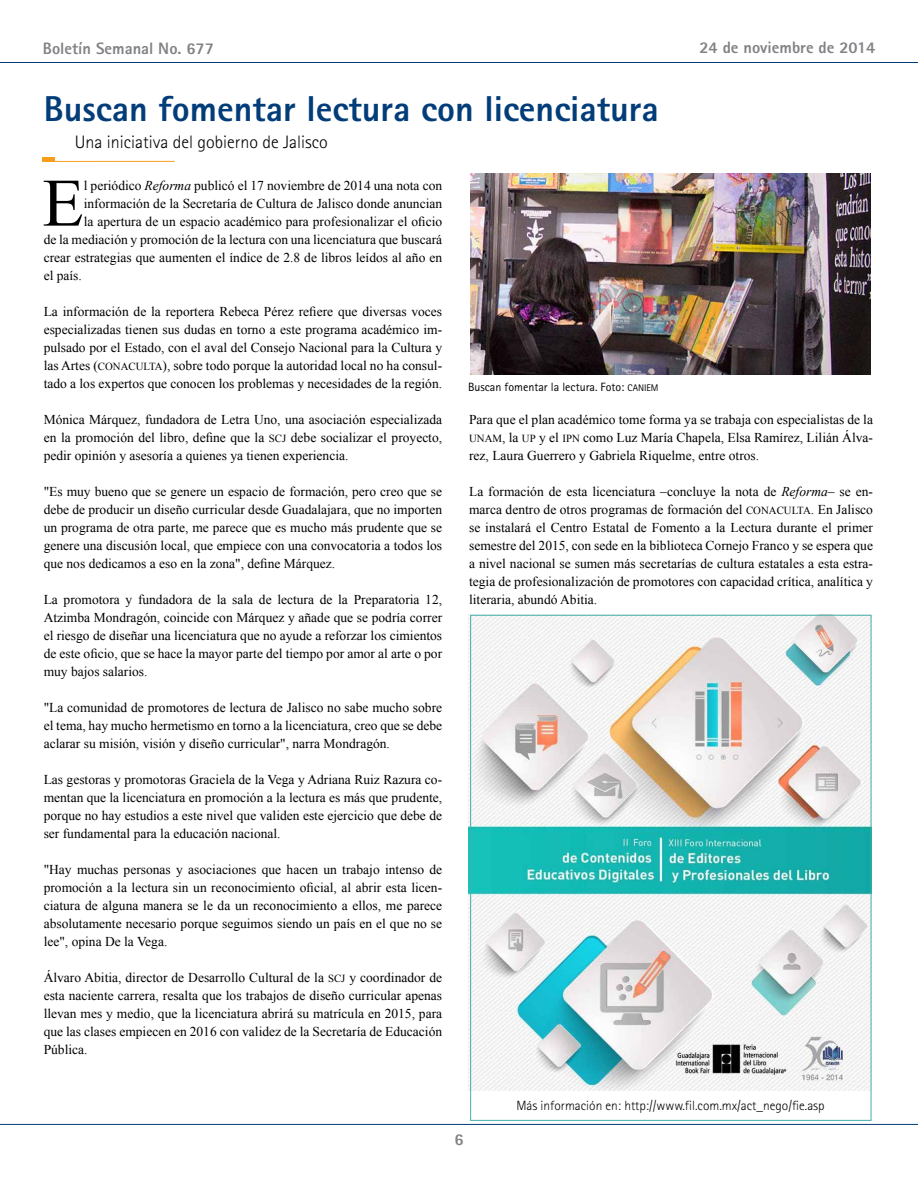
<style>
.page{position:relative;width:918px;height:1188px;background:#fff}
.page>*{position:absolute;margin:0;border:0;box-sizing:border-box;transform-origin:0 0}
.t1{font:67.8px "Times New Roman";color:#000}
.t2{font:800 36px "Rotis Sans Serif";color:#033d79}
.t3{font:300 18px "Rotis Sans Serif";color:#000}
.t4{font:800 16.5px "Rotis Sans Serif";color:#808285}
.t5{font:13.5px/18px "Times New Roman";color:#000;text-align:justify}
.t6{font:300 13.35px "Rotis Sans Serif";color:#000}
.t7{font:12px "Rotis Sans Serif";color:#000}
.s1{font-style:italic}
.s2{font-family:"Times New Roman PSMT SC800";font-size:10.8px}
.s3{font-family:"Rotis Sans Serif SC800";font-size:9.6px}
</style>
<div class="page">
<hr style="left:0;top:62px;width:918px;height:1px;background:#033d79">
<hr style="left:0;top:1124px;width:918px;height:1px;background:#033d79">
<hr style="left:43px;top:161px;width:132px;height:1px;background:#f99d1c">
<hr style="left:43px;top:158px;width:12px;height:4px;background:#f99d1c">
<img style="left:468px;top:615px;width:404px;height:475px">
<img style="left:470px;top:173px;width:400px;height:201px">
<p class="t4" style="left:43px;top:38px;width:173px">Boletín Semanal No. 677</p>
<p class="t4" style="left:699px;top:37px;width:178px">24 de noviembre de 2014</p>
<h2 class="t2" style="left:44px;top:86px;width:617px">Buscan fomentar lectura con licenciatura</h2>
<h3 class="t3" style="left:75px;top:131px;width:254px">Una iniciativa del gobierno de Jalisco</h3>
<h1 class="t1" style="left:42px;top:157px;width:43px">E</h1>
<p class="t5" style="left:84px;top:176px;width:360px">l periódico <span class="s1">Reforma</span> publicó el 17 noviembre de 2014 una nota con</p>
<p class="t5" style="left:84px;top:194px;width:360px">información de la Secretaría de Cultura de Jalisco donde anuncian</p>
<p class="t5" style="left:84px;top:212px;width:360px">la apertura de un espacio académico para profesionalizar el oficio</p>
<p class="t5" style="left:44px;top:230px;width:400px">de la mediación y promoción de la lectura con una licenciatura que buscará</p>
<p class="t5" style="left:44px;top:248px;width:400px">crear estrategias que aumenten el índice de 2.8 de libros leídos al año en</p>
<p class="t5" style="left:44px;top:266px;width:40px">el país.</p>
<p class="t5" style="left:44px;top:302px;width:400px">La información de la reportera Rebeca Pérez refiere que diversas voces especializadas tienen sus dudas en torno a este programa académico im&shy;pulsado por el Estado, con el aval del Consejo Nacional para la Cultura y las Artes (<span class="s2">CONACULTA</span>), sobre todo porque la autoridad local no ha consul&shy;tado a los expertos que conocen los problemas y necesidades de la región.</p>
<p class="t5" style="left:44px;top:410px;width:400px">Mónica Márquez, fundadora de Letra Uno, una asociación especializada en la promoción del libro, define que la <span class="s2">SCJ</span> debe socializar el proyecto, pedir opinión y asesoría a quienes ya tienen experiencia.</p>
<p class="t5" style="left:44px;top:482px;width:400px">"Es muy bueno que se genere un espacio de formación, pero creo que se debe de producir un diseño curricular desde Guadalajara, que no importen un programa de otra parte, me parece que es mucho más prudente que se genere una discusión local, que empiece con una convocatoria a todos los que nos dedicamos a eso en la zona", define Márquez.</p>
<p class="t5" style="left:44px;top:590px;width:400px">La promotora y fundadora de la sala de lectura de la Preparatoria 12, Atzimba Mondragón, coincide con Márquez y añade que se podría correr el riesgo de diseñar una licenciatura que no ayude a reforzar los cimientos de este oficio, que se hace la mayor parte del tiempo por amor al arte o por muy bajos salarios.</p>
<p class="t5" style="left:44px;top:698px;width:400px">"La comunidad de promotores de lectura de Jalisco no sabe mucho sobre el tema, hay mucho hermetismo en torno a la licenciatura, creo que se debe aclarar su misión, visión y diseño curricular", narra Mondragón.</p>
<p class="t5" style="left:44px;top:770px;width:400px">Las gestoras y promotoras Graciela de la Vega y Adriana Ruiz Razura co&shy;mentan que la licenciatura en promoción a la lectura es más que prudente, porque no hay estudios a este nivel que validen este ejercicio que debe de ser fundamental para la educación nacional.</p>
<p class="t5" style="left:44px;top:860px;width:400px">"Hay muchas personas y asociaciones que hacen un trabajo intenso de promoción a la lectura sin un reconocimiento oficial, al abrir esta licen&shy;ciatura de alguna manera se le da un reconocimiento a ellos, me parece absolutamente necesario porque seguimos siendo un país en el que no se lee", opina De la Vega.</p>
<p class="t5" style="left:44px;top:968px;width:400px">Álvaro Abitia, director de Desarrollo Cultural de la <span class="s2">SCJ</span> y coordinador de esta naciente carrera, resalta que los trabajos de diseño curricular apenas llevan mes y medio, que la licenciatura abrirá su matrícula en 2015, para que las clases empiecen en 2016 con validez de la Secretaría de Educación Pública.</p>
<p class="t7" style="left:468px;top:379px;width:192px">Buscan fomentar la lectura. Foto: <span class="s3">CANIEM</span></p>
<p class="t5" style="left:469px;top:410px;width:405px">Para que el plan académico tome forma ya se trabaja con especialistas de la <span class="s2">UNAM</span>, la <span class="s2">UP</span> y el <span class="s2">IPN</span> como Luz María Chapela, Elsa Ramírez, Lilián Álva&shy;rez, Laura Guerrero y Gabriela Riquelme, entre otros.</p>
<p class="t5" style="left:469px;top:482px;width:405px">La formación de esta licenciatura –concluye la nota de <span class="s1">Reforma</span>– se en&shy;marca dentro de otros programas de formación del <span class="s2">CONACULTA</span>. En Jalisco se instalará el Centro Estatal de Fomento a la Lectura durante el primer semestre del 2015, con sede en la biblioteca Cornejo Franco y se espera que a nivel nacional se sumen más secretarías de cultura estatales a esta estra&shy;tegia de profesionalización de promotores con capacidad crítica, analítica y literaria, abundó Abitia.</p>
<p class="t4" style="left:455px;top:1129px;width:11px">6</p>
<p class="t6" style="left:516px;top:1098px;width:310px">Más información en: http://www.fil.com.mx/act_nego/fie.asp</p>
</div>
